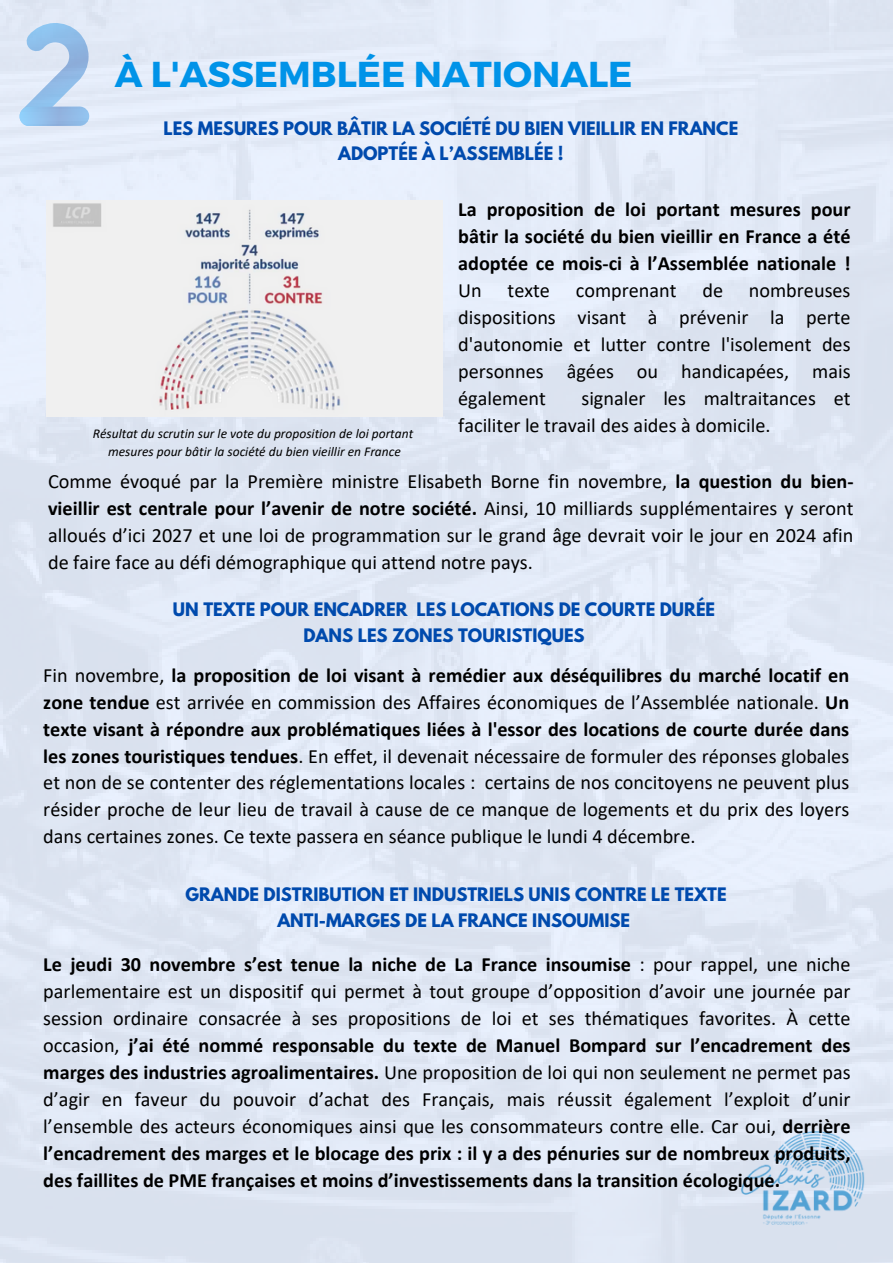
<style>
.page{position:relative;width:893px;height:1264px;background:#fff}
.page>*{position:absolute;margin:0;border:0;box-sizing:border-box;transform-origin:0 0}
.t1{font:700 36px "Montserrat";color:#0093e8}
.t2{font:20.25px/27px "Calibri";color:#000;text-align:justify}
.t3{font:700 20.25px/27px "Calibri";color:#000;text-align:justify}
.t4{font:700 16.5px "League Spartan";color:#004aad}
.t5{font:italic 13.5px "Calibri";color:#000}
.s1{font-weight:400}
.s2{font-weight:700}
</style>
<div class="page">
<svg style="left:19px;top:23px;width:70px;height:103px;background:#b5d1ee"></svg>
<img style="left:730px;top:1100px;width:145px;height:145px">
<img style="left:46px;top:200px;width:396px;height:216px">
<p class="t1" style="left:115px;top:51px;width:519px">À L'ASSEMBLÉE NATIONALE</p>
<p class="t4" style="left:163px;top:120px;width:576px">LES MESURES POUR BÂTIR LA SOCIÉTÉ DU BIEN VIEILLIR EN FRANCE</p>
<p class="t4" style="left:338px;top:146px;width:227px">ADOPTÉE À L’ASSEMBLÉE !</p>
<p class="t5" style="left:93px;top:428px;width:322px">Résultat du scrutin sur le vote du proposition de loi portant</p>
<p class="t5" style="left:108px;top:446px;width:294px">mesures pour bâtir la société du bien vieillir en France</p>
<p class="t3" style="left:458px;top:197px;width:394px">La proposition de loi portant mesures pour bâtir la société du bien vieillir en France a été adoptée ce mois-ci à l’Assemblée nationale !<br><span class="s1">Un</span></p>
<p class="t2" style="left:458px;top:278px;width:394px;text-indent:290px">nombreuses dispositions visant à prévenir la perte d'autonomie et lutter contre l'isolement des personnes âgées ou handicapées, mais également</p>
<p class="t2" style="left:507px;top:278px;width:44px">texte</p>
<p class="t2" style="left:575px;top:278px;width:102px">comprenant</p>
<p class="t2" style="left:702px;top:278px;width:22px">de</p>
<p class="t2" style="left:458px;top:386px;width:394px;text-indent:123px">signaler les maltraitances et faciliter le travail des aides à domicile.</p>
<p class="t2" style="left:48px;top:469px;width:807px">Comme évoqué par la Première ministre Elisabeth Borne fin novembre, <span class="s2">la question du bien&shy;vieillir est centrale pour l’avenir de notre société.</span> Ainsi, 10 milliards supplémentaires y seront alloués d’ici 2027 et une loi de programmation sur le grand âge devrait voir le jour en 2024 afin de faire face au défi démographique qui attend notre pays.</p>
<p class="t4" style="left:173px;top:601px;width:543px">UN TEXTE POUR ENCADRER LES LOCATIONS DE COURTE DURÉE</p>
<p class="t4" style="left:303px;top:627px;width:283px">DANS LES ZONES TOURISTIQUES</p>
<p class="t2" style="left:43px;top:663px;width:807px">Fin novembre, <span class="s2">la proposition de loi visant à remédier aux déséquilibres du marché locatif en zone tendue</span> est arrivée en commission des Affaires économiques de l’Assemblée nationale. <span class="s2">Un texte visant à répondre aux problématiques liées à l'essor des locations de courte durée dans les zones touristiques tendues</span>. En effet, il devenait nécessaire de formuler des réponses globales et non de se contenter des réglementations locales : certains de nos concitoyens ne peuvent plus résider proche de leur lieu de travail à cause de ce manque de logements et du prix des loyers dans certaines zones. Ce texte passera en séance publique le lundi 4 décembre.</p>
<p class="t4" style="left:185px;top:886px;width:542px">GRANDE DISTRIBUTION ET INDUSTRIELS UNIS CONTRE LE TEXTE</p>
<p class="t4" style="left:277px;top:912px;width:354px">ANTI-MARGES DE LA FRANCE INSOUMISE</p>
<p class="t2" style="left:43px;top:952px;width:808px"><span class="s2">Le jeudi 30 novembre s’est tenue la niche de La France insoumise</span> : pour rappel, une niche parlementaire est un dispositif qui permet à tout groupe d’opposition d’avoir une journée par session ordinaire consacrée à ses propositions de loi et ses thématiques favorites. À cette occasion, <span class="s2">j’ai été nommé responsable du texte de Manuel Bompard sur l’encadrement des marges des industries agroalimentaires.</span> Une proposition de loi qui non seulement ne permet pas d’agir en faveur du pouvoir d’achat des Français, mais réussit également l’exploit d’unir l’ensemble des acteurs économiques ainsi que les consommateurs contre elle. Car oui, <span class="s2">derrière l’encadrement des marges et le blocage des prix : il y a des pénuries sur de nombreux produits, des faillites de PME françaises et moins d’investissements dans la transition écologique.</span></p>
</div>
